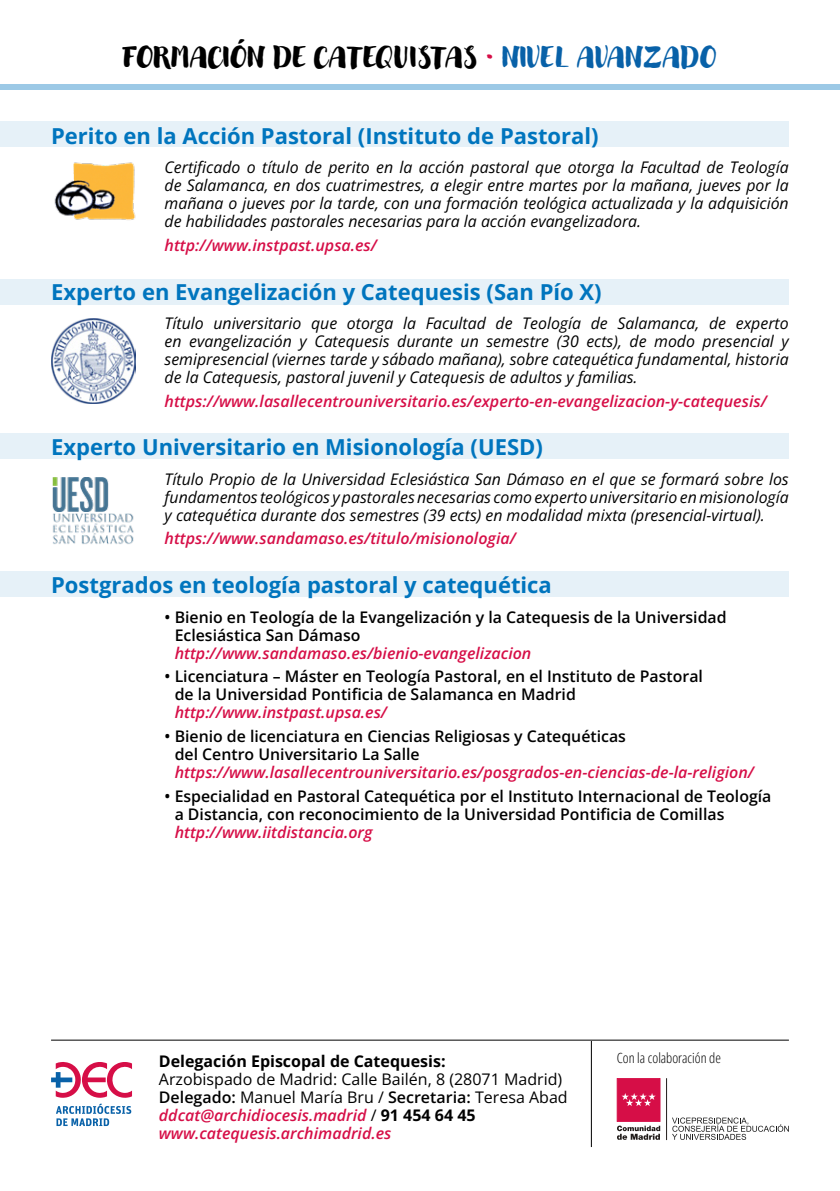
<style>
.page{position:relative;width:840px;height:1191px;background:#fff}
.page>*{position:absolute;margin:0;border:0;box-sizing:border-box;transform-origin:0 0}
.t1{font:26px "Modern Love";color:#000}
.t2{font:700 22px "Open Sans";color:#0075be}
.t3{font:italic 16px/18px "Open Sans";color:#000;text-align:justify}
.t4{font:600 16px/18px "Open Sans";color:#000}
.t5{font:italic 600 16px "Open Sans";color:#d60e47}
.t6{font:16px/18px "Open Sans";color:#000}
.t7{font:700 16px "Open Sans";color:#000}
.t8{font:300 14px "Open Sans Condensed";color:#000}
.s1{color:#0861a8}
.s2{font-weight:600}
.s3{font-weight:600;font-style:italic;color:#d60e47}
.s4{font-weight:700}
</style>
<div class="page">
<div style="left:0;top:84px;width:839px;height:6px;background:#9cc9e6"></div>
<img style="left:51px;top:318px;width:85px;height:85px">
<hr style="left:51px;top:1039px;width:737px;height:1px;background:#000">
<svg style="left:51px;top:1062px;width:81px;height:35px"></svg>
<svg style="left:56px;top:1103px;width:75px;height:23px"></svg>
<hr style="left:590px;top:1041px;width:1px;height:106px;background:#000">
<div style="left:616px;top:1078px;width:44px;height:43px;background:#d60e47;border:1px solid #d60e47"></div>
<svg style="left:621px;top:1093px;width:34px;height:13px"></svg>
<svg style="left:617px;top:1125px;width:42px;height:14px"></svg>
<hr style="left:665px;top:1078px;width:1px;height:62px;background:#211c1a">
<svg style="left:672px;top:1117px;width:116px;height:22px"></svg>
<div style="left:0;top:279px;width:788px;height:25px;background:#e6f1f8"></div>
<div style="left:0;top:433px;width:788px;height:26px;background:#e6f1f8"></div>
<img style="left:52px;top:477px;width:56px;height:35px">
<img style="left:53px;top:513px;width:81px;height:31px">
<div style="left:0;top:571px;width:788px;height:26px;background:#e6f1f8"></div>
<div style="left:0;top:122px;width:788px;height:25px;background:#e6f1f8"></div>
<img style="left:54px;top:162px;width:82px;height:58px">
<h1 class="t1" style="left:123px;top:43px;width:595px">FORMACIÓN DE CATEQUISTAS <sup>·</sup> <span class="s1">NIVEL AVANZADO</span></h1>
<h2 class="t2" style="left:51px;top:120px;width:549px">Perito en la Acción Pastoral (Instituto de Pastoral)</h2>
<p class="t3" style="left:164px;top:158px;width:625px">Certificado o título de perito en la acción pastoral que otorga la Facultad de Teología de Salamanca, en dos cuatrimestres, a elegir entre martes por la mañana, jueves por la mañana o jueves por la tarde, con una formación teológica actualizada y la adquisición de habilidades pastorales necesarias para la acción evangelizadora.</p>
<p class="t5" style="left:164px;top:234px;width:214px">http://www.instpast.upsa.es/</p>
<h2 class="t2" style="left:51px;top:276px;width:552px">Experto en Evangelización y Catequesis (San Pío X)</h2>
<p class="t3" style="left:164px;top:314px;width:625px">Título universitario que otorga la Facultad de Teología de Salamanca, de experto en evangelización y Catequesis durante un semestre (30 ects), de modo presencial y semipresencial (viernes tarde y sábado mañana), sobre catequética fundamental, historia de la Catequesis, pastoral juvenil y Catequesis de adultos y familias.</p>
<p class="t5" style="left:164px;top:389px;width:603px">https://www.lasallecentrouniversitario.es/experto-en-evangelizacion-y-catequesis/</p>
<h2 class="t2" style="left:51px;top:432px;width:493px">Experto Universitario en Misionología (UESD)</h2>
<p class="t3" style="left:164px;top:469px;width:625px">Título Propio de la Universidad Eclesiástica San Dámaso en el que se formará sobre los fundamentos teológicos y pastorales necesarias como experto universitario en misionología y catequética durante dos semestres (39 ects) en modalidad mixta (presencial-virtual).</p>
<p class="t5" style="left:164px;top:527px;width:352px">https://www.sandamaso.es/titulo/misionologia/</p>
<h2 class="t2" style="left:51px;top:569px;width:502px">Postgrados en teología pastoral y catequética</h2>
<p class="t4" style="left:174px;top:607px;width:553px;text-indent:-10px">• Bienio en Teología de la Evangelización y la Catequesis de la Universidad<br>Eclesiástica San Dámaso</p>
<p class="t5" style="left:174px;top:641px;width:358px">http://www.sandamaso.es/bienio-evangelizacion</p>
<p class="t4" style="left:174px;top:667px;width:529px;text-indent:-10px">• Licenciatura – Máster en Teología Pastoral, en el Instituto de Pastoral de la Universidad Pontificia de Salamanca en Madrid</p>
<p class="t5" style="left:174px;top:701px;width:214px">http://www.instpast.upsa.es/</p>
<p class="t4" style="left:174px;top:726px;width:452px;text-indent:-10px">• Bienio de licenciatura en Ciencias Religiosas y Catequéticas del Centro Universitario La Salle</p>
<p class="t5" style="left:174px;top:761px;width:580px">https://www.lasallecentrouniversitario.es/posgrados-en-ciencias-de-la-religion/</p>
<p class="t4" style="left:174px;top:786px;width:598px;text-indent:-10px">• Especialidad en Pastoral Catequética por el Instituto Internacional de Teología a Distancia, con reconocimiento de la Universidad Pontificia de Comillas</p>
<p class="t5" style="left:174px;top:820px;width:199px">http://www.iitdistancia.org</p>
<p class="t7" style="left:159px;top:1049px;width:288px">Delegación Episcopal de Catequesis:</p>
<p class="t8" style="left:616px;top:1048px;width:105px">Con la colaboración de</p>
<p class="t6" style="left:159px;top:1069px;width:410px">Arzobispado de Madrid: Calle Bailén, 8 (28071 Madrid)<br><span class="s2">Delegado:</span> Manuel María Bru / <span class="s2">Secretaria:</span> Teresa Abad <span class="s3">ddcat@archidiocesis.madrid</span> / <span class="s4">91 454 64 45 </span><span class="s3">www.catequesis.archimadrid.es</span></p>
</div>
